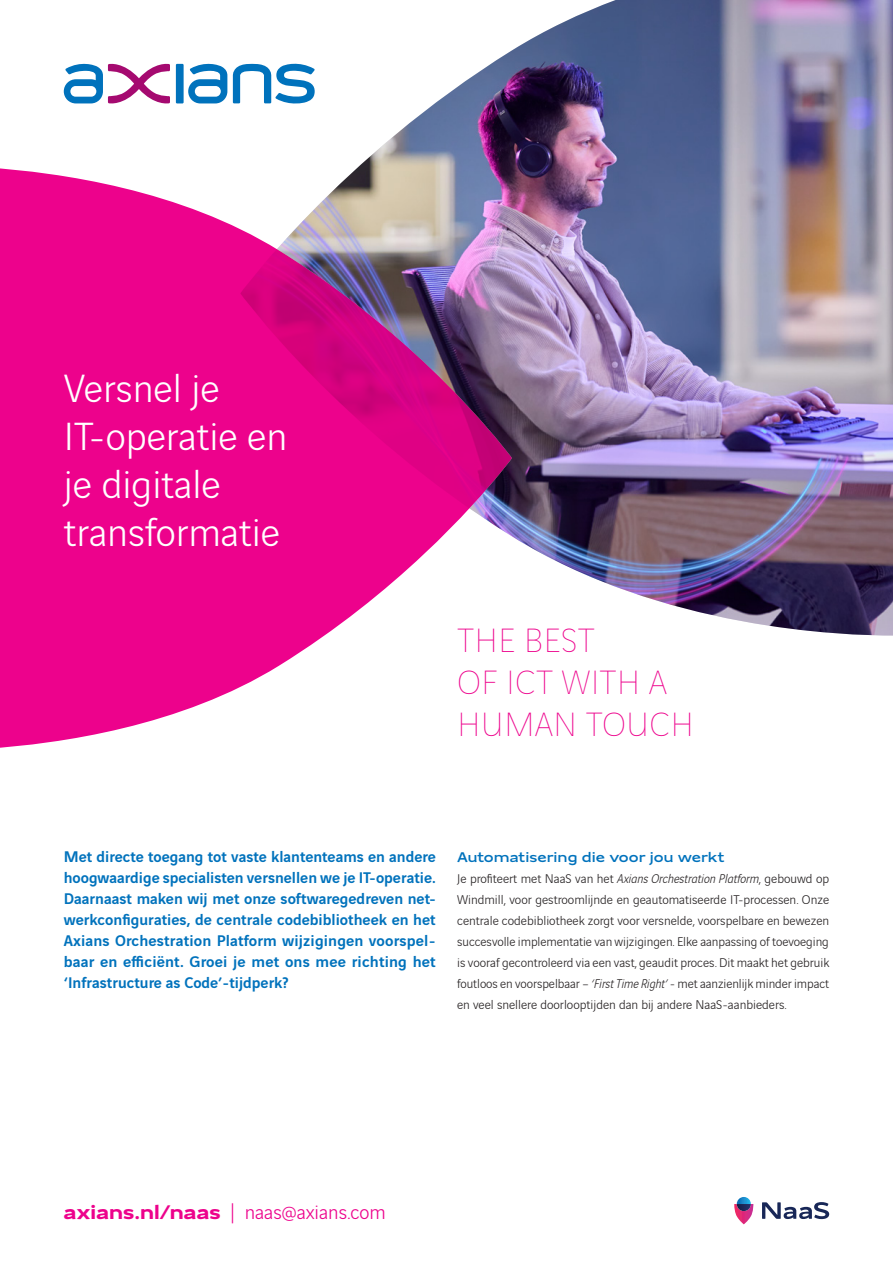
<style>
.page{position:relative;width:893px;height:1263px;background:#fff}
.page>*{position:absolute;margin:0;border:0;box-sizing:border-box;transform-origin:0 0}
.Cover_-_Titel{font:300 42px/48px "Vinci Sans";color:#fff}
.Cover_-_Pay-off{font:200 36px/42px "Vinci Sans";letter-spacing:.02em;color:#ed028c}
.t1{font:300 21px "Vinci Sans";color:#ed028c}
.Inleiding{font:500 16.5px/21px "Vinci Sans";color:#0072bc;text-align:justify}
.Titel_-_alinea{font:500 15px "Vinci Sans Expanded";color:#0072bc}
.Tekst{font:300 13.5px/21px "Vinci Sans";color:#231f20;text-align:justify}
.s1{font-style:italic}
.s2{font-family:"Vinci Sans Expanded";font-weight:700}
</style>
<div class="page">
<svg style="left:762px;top:1202px;width:67px;height:17px"></svg>
<svg style="left:734px;top:1197px;width:20px;height:27px"></svg>
<div style="left:176px;top:64px;width:8px;height:39px;background:#0072bc"></div>
<svg style="left:64px;top:64px;width:106px;height:39px"></svg>
<svg style="left:188px;top:64px;width:52px;height:39px"></svg>
<img style="left:240px;top:0;width:653px;height:635px">
<svg style="left:0;top:168px;width:512px;height:580px;fill:#ed028c"></svg>
<p class="Cover_-_Titel" style="left:64px;top:361px;width:225px">Versnel je<br>IT-operatie en je digitale transformatie</p>
<p class="Cover_-_Pay-off" style="left:457px;top:617px;width:238px">THE BEST<br>OF ICT WITH A<br>HUMAN TOUCH</p>
<p class="Inleiding" style="left:64px;top:844px;width:374px">Met directe toegang tot vaste klantenteams en andere hoogwaardige specialisten versnellen we je IT-operatie.<br>Daarnaast maken wij met onze softwaregedreven net&shy;werkconfiguraties, de centrale codebibliotheek en het Axians Orchestration Platform wijzigingen voorspel&shy;baar en efficiënt. Groei je met ons mee richting het ‘Infrastructure as Code’-tijdperk?</p>
<p class="Titel_-_alinea" style="left:457px;top:846px;width:269px">Automatisering die voor jou werkt</p>
<p class="Tekst" style="left:457px;top:867px;width:374px">Je profiteert met NaaS van het <span class="s1">Axians Orchestration Platform</span>, gebouwd op Windmill, voor gestroomlijnde en geautomatiseerde IT-processen. Onze centrale codebibliotheek zorgt voor versnelde, voorspelbare en bewezen succesvolle implementatie van wijzigingen. Elke aanpassing of toevoeging is vooraf gecontroleerd via een vast, geaudit proces. Dit maakt het gebruik foutloos en voorspelbaar – <span class="s1">‘First Time Right’</span> - met aanzienlijk minder impact en veel snellere doorlooptijden dan bij andere NaaS-aanbieders.</p>
<p class="t1" style="left:64px;top:1197px;width:324px"><span class="s2">axians.nl/naas</span> | naas@axians.com</p>
</div>
